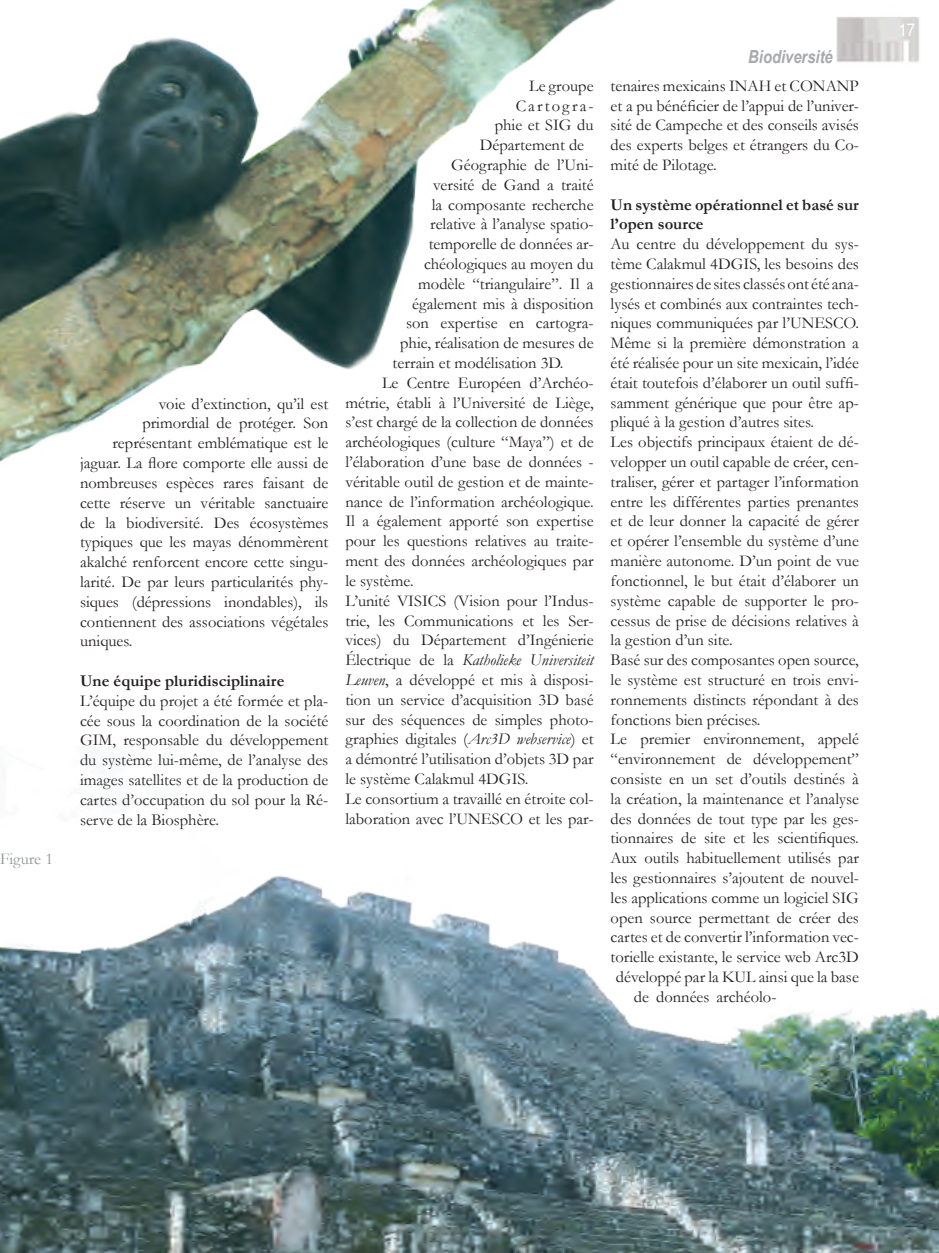
<style>
.page{position:relative;width:939px;height:1253px;background:#fff}
.page>*{position:absolute;margin:0;border:0;box-sizing:border-box;transform-origin:0 0}
.t1{font:italic 700 18px "Arial Narrow";color:#a8a9ad}
.t2{font:condensed 18px "Helvetica";color:#fff}
.t3{font:16.5px/19.8px "Garamond";color:#231f20;text-align:justify}
.t4{font:700 16.5px/19.8px "Garamond";color:#231f20}
.t5{font:italic 16.5px "Garamond";color:#231f20}
.t6{font:16.5px "Garamond";letter-spacing:.125em;color:#231f20}
.t7{font:16.5px "Garamond";color:#939598}
.s1{font-style:normal}
.s2{font-style:italic}
</style>
<div class="page">
<img style="left:0;top:0;width:616px;height:462px">
<img style="left:0;top:875px;width:938px;height:378px">
<img style="left:836px;top:17px;width:83px;height:46px">
<p class="t7" style="left:0;top:848px;width:54px">Figure 1</p>
<p class="t3" style="left:159px;top:393px;width:171px">voie d’extinction, qu’il est</p>
<p class="t3" style="left:142px;top:413px;width:187px">primordial de protéger. Son</p>
<p class="t3" style="left:112px;top:433px;width:217px">représentant emblématique est le</p>
<p class="t3" style="left:80px;top:453px;width:250px">jaguar. La flore comporte elle aussi de</p>
<p class="t3" style="left:80px;top:473px;width:250px">nombreuses espèces rares faisant de</p>
<p class="t3" style="left:80px;top:492px;width:250px">cette réserve un véritable sanctuaire</p>
<p class="t3" style="left:80px;top:512px;width:250px">de la biodiversité. Des écosystèmes</p>
<p class="t3" style="left:80px;top:532px;width:250px">typiques que les mayas dénommèrent</p>
<p class="t3" style="left:80px;top:552px;width:250px">akalché renforcent encore cette singu-</p>
<p class="t3" style="left:80px;top:572px;width:250px">larité. De par leurs particularités phy-</p>
<p class="t3" style="left:80px;top:591px;width:250px">siques (dépressions inondables), ils</p>
<p class="t3" style="left:80px;top:611px;width:250px">contiennent des associations végétales</p>
<p class="t3" style="left:80px;top:631px;width:54px">uniques.</p>
<p class="t4" style="left:80px;top:670px;width:206px">Une équipe pluridisciplinaire</p>
<p class="t3" style="left:80px;top:690px;width:250px">L’équipe du projet a été formée et pla&shy;cée sous la coordination de la société GIM, responsable du développement du système lui-même, de l’analyse des images satellites et de la production de cartes d’occupation du sol pour la Ré&shy;serve de la Biosphère.</p>
<p class="t3" style="left:529px;top:75px;width:66px">Le groupe</p>
<p class="t6" style="left:515px;top:95px;width:79px">Cartogra-</p>
<p class="t3" style="left:494px;top:115px;width:100px">phie et SIG du</p>
<p class="t3" style="left:479px;top:135px;width:106px">Département de</p>
<p class="t3" style="left:451px;top:155px;width:144px">Géographie de l’Uni-</p>
<p class="t3" style="left:433px;top:174px;width:162px">versité de Gand a traité</p>
<p class="t3" style="left:431px;top:194px;width:163px">la composante recherche</p>
<p class="t3" style="left:430px;top:214px;width:165px">relative à l’analyse spatio-</p>
<p class="t3" style="left:428px;top:234px;width:166px">temporelle de données ar-</p>
<p class="t3" style="left:424px;top:254px;width:171px">chéologiques au moyen du</p>
<p class="t3" style="left:418px;top:273px;width:177px">modèle “triangulaire”. Il a</p>
<p class="t3" style="left:412px;top:293px;width:183px">également mis à disposition</p>
<p class="t3" style="left:406px;top:313px;width:189px">son expertise en cartogra-</p>
<p class="t3" style="left:400px;top:333px;width:195px">phie, réalisation de mesures de</p>
<p class="t3" style="left:392px;top:353px;width:172px">terrain et modélisation 3D.</p>
<p class="t3" style="left:382px;top:372px;width:213px">Le Centre Européen d’Archéo-</p>
<p class="t3" style="left:345px;top:392px;width:250px">métrie, établi à l’Université de Liège,</p>
<p class="t3" style="left:345px;top:412px;width:250px">s’est chargé de la collection de données</p>
<p class="t3" style="left:345px;top:432px;width:250px">archéologiques (culture “Maya”) et de</p>
<p class="t3" style="left:345px;top:452px;width:250px">l’élaboration d’une base de données -</p>
<p class="t3" style="left:345px;top:471px;width:250px">véritable outil de gestion et de mainte-</p>
<p class="t3" style="left:345px;top:491px;width:250px">nance de l’information archéologique.</p>
<p class="t3" style="left:345px;top:511px;width:250px">Il a également apporté son expertise</p>
<p class="t3" style="left:345px;top:531px;width:250px">pour les questions relatives au traite-</p>
<p class="t3" style="left:345px;top:551px;width:250px">ment des données archéologiques par</p>
<p class="t3" style="left:345px;top:570px;width:70px">le système.</p>
<p class="t3" style="left:345px;top:590px;width:250px">L’unité VISICS (Vision pour l’Indus-</p>
<p class="t3" style="left:345px;top:610px;width:250px">trie, les Communications et les Ser-</p>
<p class="t3" style="left:345px;top:630px;width:250px">vices) du Département d’Ingénierie</p>
<p class="t5" style="left:345px;top:650px;width:250px"><span class="s1">Électrique de la</span> Katholieke Universiteit</p>
<p class="t3" style="left:345px;top:669px;width:250px"><span class="s2">Leuven</span>, a développé et mis à disposi-</p>
<p class="t3" style="left:345px;top:689px;width:250px">tion un service d’acquisition 3D basé</p>
<p class="t3" style="left:345px;top:709px;width:250px">sur des séquences de simples photo-</p>
<p class="t3" style="left:345px;top:729px;width:250px">graphies digitales (<span class="s2">Arc3D webservice</span>) et</p>
<p class="t3" style="left:345px;top:749px;width:250px">a démontré l’utilisation d’objets 3D par</p>
<p class="t3" style="left:345px;top:768px;width:184px">le système Calakmul 4DGIS.</p>
<p class="t3" style="left:345px;top:788px;width:250px">Le consortium a travaillé en étroite col-</p>
<p class="t3" style="left:345px;top:808px;width:250px">laboration avec l’UNESCO et les par-</p>
<p class="t1" style="left:748px;top:46px;width:86px">Biodiversité</p>
<p class="t3" style="left:610px;top:75px;width:250px">tenaires mexicains INAH et CONANP et a pu bénéficier de l’appui de l’univer&shy;sité de Campeche et des conseils avisés des experts belges et étrangers du Co&shy;mité de Pilotage.</p>
<p class="t4" style="left:610px;top:194px;width:250px">Un système opérationnel et basé sur l’open source</p>
<p class="t3" style="left:610px;top:234px;width:250px">Au centre du développement du sys-</p>
<p class="t3" style="left:610px;top:254px;width:250px">tème Calakmul 4DGIS, les besoins des</p>
<p class="t3" style="left:610px;top:273px;width:250px">gestionnaires de sites classés ont été ana-</p>
<p class="t3" style="left:610px;top:293px;width:250px">lysés et combinés aux contraintes tech-</p>
<p class="t3" style="left:610px;top:313px;width:250px">niques communiquées par l’UNESCO.</p>
<p class="t3" style="left:610px;top:333px;width:250px">Même si la première démonstration a</p>
<p class="t3" style="left:610px;top:353px;width:250px">été réalisée pour un site mexicain, l’idée</p>
<p class="t3" style="left:610px;top:372px;width:250px">était toutefois d’élaborer un outil suffi-</p>
<p class="t3" style="left:610px;top:392px;width:250px">samment générique que pour être ap-</p>
<p class="t3" style="left:610px;top:412px;width:205px">pliqué à la gestion d’autres sites.</p>
<p class="t3" style="left:610px;top:432px;width:250px">Les objectifs principaux étaient de dé-</p>
<p class="t3" style="left:610px;top:452px;width:250px">velopper un outil capable de créer, cen-</p>
<p class="t3" style="left:610px;top:471px;width:250px">traliser, gérer et partager l’information</p>
<p class="t3" style="left:610px;top:491px;width:250px">entre les différentes parties prenantes</p>
<p class="t3" style="left:610px;top:511px;width:250px">et de leur donner la capacité de gérer</p>
<p class="t3" style="left:610px;top:531px;width:250px">et opérer l’ensemble du système d’une</p>
<p class="t3" style="left:610px;top:551px;width:250px">manière autonome. D’un point de vue</p>
<p class="t3" style="left:610px;top:570px;width:250px">fonctionnel, le but était d’élaborer un</p>
<p class="t3" style="left:610px;top:590px;width:250px">système capable de supporter le pro-</p>
<p class="t3" style="left:610px;top:610px;width:250px">cessus de prise de décisions relatives à</p>
<p class="t3" style="left:610px;top:630px;width:123px">la gestion d’un site.</p>
<p class="t3" style="left:610px;top:650px;width:250px">Basé sur des composantes open source,</p>
<p class="t3" style="left:610px;top:669px;width:250px">le système est structuré en trois envi-</p>
<p class="t3" style="left:610px;top:689px;width:250px">ronnements distincts répondant à des</p>
<p class="t3" style="left:610px;top:709px;width:151px">fonctions bien précises.</p>
<p class="t3" style="left:610px;top:729px;width:250px">Le premier environnement, appelé</p>
<p class="t3" style="left:610px;top:749px;width:250px">“environnement de développement”</p>
<p class="t3" style="left:610px;top:768px;width:250px">consiste en un set d’outils destinés à</p>
<p class="t3" style="left:610px;top:788px;width:250px">la création, la maintenance et l’analyse</p>
<p class="t3" style="left:610px;top:808px;width:250px">des données de tout type par les ges-</p>
<p class="t3" style="left:610px;top:828px;width:250px">tionnaires de site et les scientifiques.</p>
<p class="t3" style="left:610px;top:848px;width:250px">Aux outils habituellement utilisés par</p>
<p class="t3" style="left:610px;top:867px;width:250px">les gestionnaires s’ajoutent de nouvel-</p>
<p class="t3" style="left:610px;top:887px;width:250px">les applications comme un logiciel SIG</p>
<p class="t3" style="left:610px;top:907px;width:250px">open source permettant de créer des</p>
<p class="t3" style="left:610px;top:927px;width:250px">cartes et de convertir l’information vec-</p>
<p class="t3" style="left:610px;top:947px;width:250px">torielle existante, le service web Arc3D</p>
<p class="t3" style="left:615px;top:966px;width:244px">développé par la KUL ainsi que la base</p>
<p class="t3" style="left:633px;top:986px;width:144px">de données archéolo-</p>
<p class="t2" style="left:898px;top:19px;width:18px">17</p>
</div>
